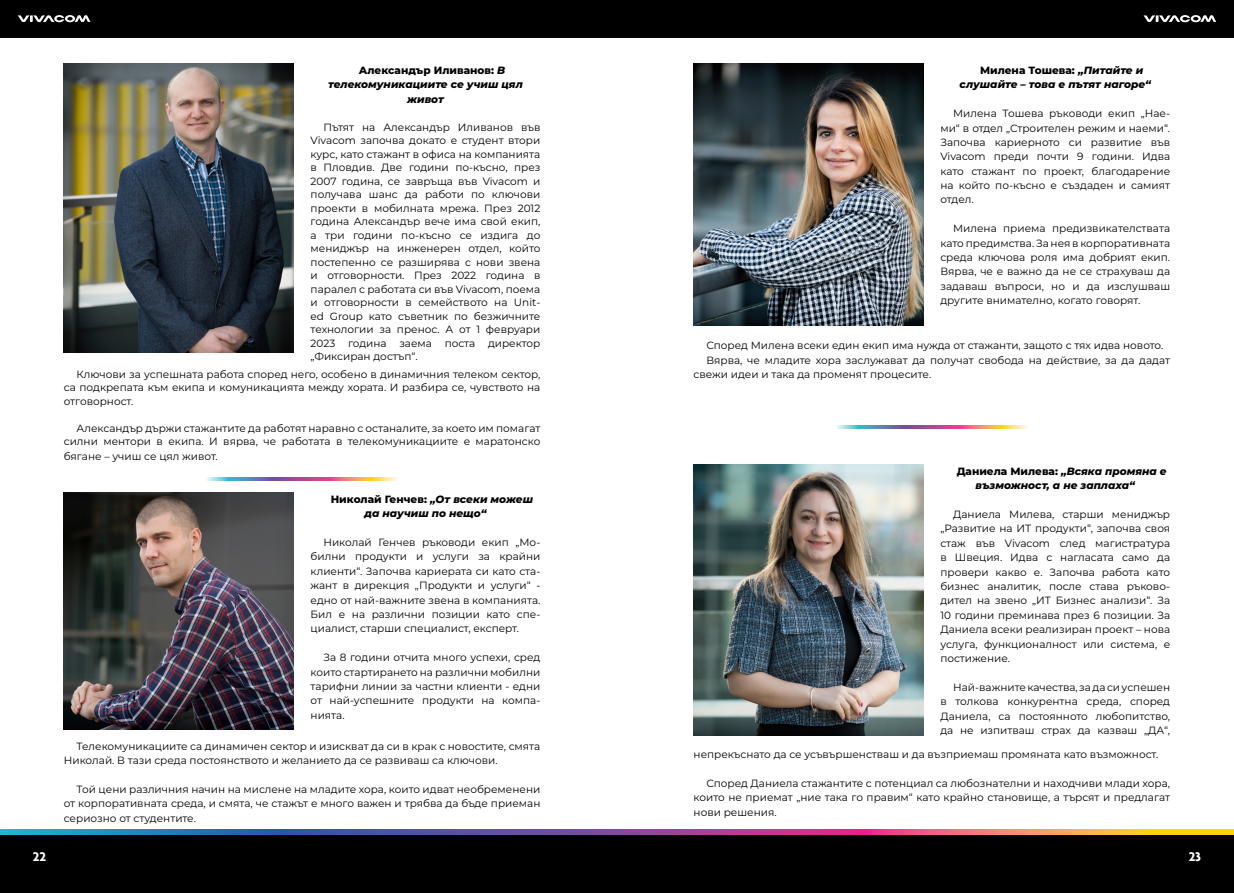
<style>
.page{position:relative;width:1234px;height:893px;background:#fff}
.page>*{position:absolute;margin:0;border:0;box-sizing:border-box;transform-origin:0 0}
.t1{font:700 13.5px "Agenda";color:#fff}
.t2{font:10.5px/14.4px "Montserrat";color:#000;text-align:justify}
.t3{font:italic 800 10.5px/14.4px "Montserrat";color:#000}
.t4{font:800 10.5px "Montserrat";color:#000}
.s1{font-style:italic}
.s2{font-style:normal}
</style>
<div class="page">
<img style="left:64px;top:493px;width:229px;height:236px">
<img style="left:693px;top:64px;width:230px;height:261px">
<img style="left:693px;top:465px;width:230px;height:270px">
<img style="left:64px;top:64px;width:229px;height:289px">
<img style="left:207px;top:478px;width:191px;height:2px">
<img style="left:837px;top:426px;width:191px;height:2px">
<div style="left:0;top:832px;width:1233px;height:61px;background:#000"></div>
<div style="left:0;top:0;width:1233px;height:37px;background:#000"></div>
<svg style="left:18px;top:15px;width:72px;height:7px"></svg>
<svg style="left:1143px;top:15px;width:72px;height:7px"></svg>
<svg style="left:0;top:829px;width:1233px;height:6px;background:#8e6e8e"></svg>
<p class="t4" style="left:358px;top:63px;width:148px">Александър Иливанов: <span class="s1">В</span></p>
<p class="t3" style="left:328px;top:77px;width:196px">телекомуникациите се учиш цял</p>
<p class="t3" style="left:407px;top:91px;width:38px">живот</p>
<p class="t2" style="left:310px;top:120px;width:231px;line-height:13.5px;text-indent:13px">Пътят на Александър Иливанов във Vivacom започва докато е студент втори курс, като стажант в офиса на компанията в Пловдив. Две години по-късно, през 2007 година, се завръща във Vivacom и получава шанс да работи по ключови проекти в мобилната мрежа. През 2012 година Александър вече има свой екип, а три години по-късно се издига до мениджър на инженерен отдел, който постепенно се разширява с нови звена и отговорности. През 2022 година в паралел с работата си във Vivacom, поема и отговорности в семейството на Unit&shy;ed Group като съветник по безжичните технологии за пренос. А от 1 февруари 2023 година заема поста директор „Фиксиран достъп“.</p>
<p class="t2" style="left:64px;top:367px;width:478px;line-height:13.5px;text-indent:13px">Ключови за успешната работа според него, особено в динамичния телеком сектор, са подкрепата към екипа и комуникацията между хората. И разбира се, чувството на отговорност.</p>
<p class="t2" style="left:64px;top:421px;width:478px;line-height:14px;text-indent:13px">Александър държи стажантите да работят наравно с останалите, за което им помагат силни ментори в екипа. И вярва, че работата в телекомуникациите е маратонско бягане – учиш се цял живот.</p>
<p class="t3" style="left:364px;top:491px;width:170px;text-indent:-34px"><span class="s2">Николай Генчев:</span> „От всеки можеш да научиш по нещо“</p>
<p class="t2" style="left:310px;top:535px;width:231px;text-indent:13px">Николай Генчев ръководи екип „Мо&shy;билни продукти и услуги за крайни клиенти“. Започва кариерата си като ста&shy;жант в дирекция „Продукти и услуги“ - едно от най-важните звена в компанията.<br>Бил е на различни позиции като спе&shy;циалист, старши специалист, експерт.</p>
<p class="t2" style="left:310px;top:650px;width:231px;text-indent:13px">За 8 години отчита много успехи, сред които стартирането на различни мобилни тарифни линии за частни клиенти - едни от най-успешните продукти на компа&shy;нията.</p>
<p class="t2" style="left:64px;top:738px;width:478px;text-indent:13px">Телекомуникациите са динамичен сектор и изискват да си в крак с новостите, смята<br>Николай. В тази среда постоянството и желанието да се развиваш са ключови.</p>
<p class="t2" style="left:64px;top:781px;width:478px;text-indent:13px">Той цени различния начин на мислене на младите хора, които идват необременени от корпоративната среда, и смята, че стажът е много важен и трябва да бъде приеман сериозно от студентите.</p>
<p class="t3" style="left:959px;top:62px;width:193px;text-indent:20px"><span class="s2">Милена Тошева:</span> „Питайте и слушайте – това е пътят нагоре“</p>
<p class="t2" style="left:940px;top:106px;width:231px;text-indent:13px">Милена Тошева ръководи екип „Нае&shy;ми“ в отдел „Строителен режим и наеми“.<br>Започва кариерното си развитие във Vivacom преди почти 9 години. Идва като стажант по проект, благодарение на който по-късно е създаден и самият отдел.</p>
<p class="t2" style="left:940px;top:221px;width:231px;text-indent:13px">Милена приема предизвикателствата като предимства. За нея в корпоративната среда ключова роля има добрият екип.<br>Вярва, че е важно да не се страхуваш да задаваш въпроси, но и да изслушваш другите внимателно, когато говорят.</p>
<p class="t2" style="left:706px;top:338px;width:458px">Според Милена всеки един екип има нужда от стажанти, защото с тях идва новото.</p>
<p class="t2" style="left:706px;top:352px;width:465px">Вярва, че младите хора заслужават да получат свобода на действие, за да дадат</p>
<p class="t2" style="left:693px;top:367px;width:239px">свежи идеи и така да променят процесите.</p>
<p class="t3" style="left:975px;top:463px;width:192px;text-indent:-19px"><span class="s2">Даниела Милева:</span> „Всяка промяна е възможност, а не заплаха“</p>
<p class="t2" style="left:940px;top:507px;width:231px;text-indent:13px">Даниела Милева, старши мениджър „Развитие на ИТ продукти“, започва своя стаж във Vivacom след магистратура в Швеция. Идва с нагласата само да провери какво е. Започва работа като бизнес аналитик, после става ръково&shy;дител на звено „ИТ Бизнес анализи“. За 10 години преминава през 6 позиции. За Даниела всеки реализиран проект – нова услуга, функционалност или система, е постижение.</p>
<p class="t2" style="left:940px;top:679px;width:231px;text-indent:13px">Най-важните качества, за да си успешен в толкова конкурентна среда, според Даниела, са постоянното любопитство, да не изпитваш страх да казваш „ДА“,</p>
<p class="t2" style="left:693px;top:747px;width:466px">непрекъснато да се усъвършенстваш и да възприемаш промяната като възможност.</p>
<p class="t2" style="left:693px;top:775px;width:478px;text-indent:13px">Според Даниела стажантите с потенциал са любознателни и находчиви млади хора, които не приемат „ние така го правим“ като крайно становище, а търсят и предлагат нови решения.</p>
<p class="t1" style="left:33px;top:848px;width:15px">22</p>
<p class="t1" style="left:1188px;top:848px;width:14px">23</p>
</div>
